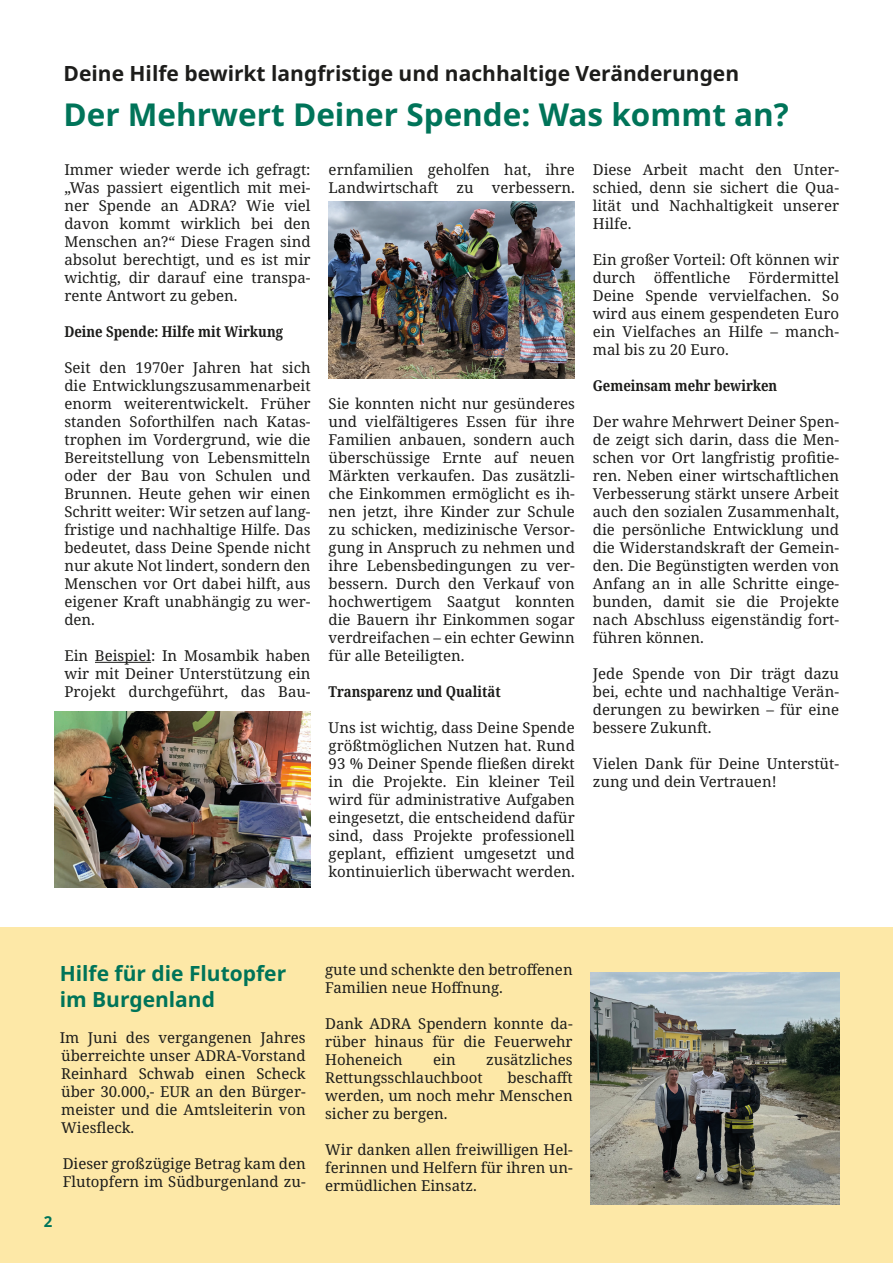
<style>
.page{position:relative;width:893px;height:1263px;background:#fff}
.page>*{position:absolute;margin:0;border:0;box-sizing:border-box;transform-origin:0 0}
.t1{font:700 31.5px "Noto Sans";color:#007459}
.t2{font:700 21px "Noto Sans";color:#1d1d1b}
.t3{font:700 21px/25.2px "Noto Sans";color:#007459}
.t4{font:15px/18px "Noto Serif";color:#1d1d1b;text-align:justify}
.t5{font:700 condensed 15px "Noto Serif";color:#1d1d1b}
.t6{font:700 15px "Noto Sans";color:#007459}
</style>
<div class="page">
<div style="left:0;top:927px;width:893px;height:336px;background:#fde8a7"></div>
<hr style="left:95px;top:662px;width:56px;height:1px;background:#1d1d1b">
<img style="left:329px;top:202px;width:246px;height:176px">
<img style="left:54px;top:711px;width:257px;height:177px">
<img style="left:591px;top:972px;width:248px;height:232px">
<h2 class="t2" style="left:64px;top:58px;width:677px">Deine Hilfe bewirkt langfristige und nachhaltige Veränderungen</h2>
<h1 class="t1" style="left:64px;top:102px;width:727px">Der Mehrwert Deiner Spende: Was kommt an?</h1>
<p class="t4" style="left:64px;top:162px;width:248px">Immer wieder werde ich gefragt: „Was passiert eigentlich mit mei&shy;ner Spende an ADRA? Wie viel davon kommt wirklich bei den Menschen an?“ Diese Fragen sind absolut berechtigt, und es ist mir wichtig, dir darauf eine transpa&shy;rente Antwort zu geben.</p>
<p class="t5" style="left:64px;top:325px;width:220px">Deine Spende: Hilfe mit Wirkung</p>
<p class="t4" style="left:64px;top:360px;width:248px">Seit den 1970er Jahren hat sich die Entwicklungszusammenarbeit enorm weiterentwickelt. Früher standen Soforthilfen nach Katas&shy;trophen im Vordergrund, wie die Bereitstellung von Lebensmitteln oder der Bau von Schulen und Brunnen. Heute gehen wir einen Schritt weiter: Wir setzen auf lang&shy;fristige und nachhaltige Hilfe. Das bedeutet, dass Deine Spende nicht nur akute Not lindert, sondern den Menschen vor Ort dabei hilft, aus eigener Kraft unabhängig zu wer&shy;den.</p>
<p class="t4" style="left:64px;top:648px;width:248px">Ein Beispiel: In Mosambik haben wir mit Deiner Unterstützung ein Projekt durchgeführt, das Bau-</p>
<p class="t4" style="left:329px;top:162px;width:248px">ernfamilien geholfen hat, ihre<br>Landwirtschaft zu verbessern.</p>
<p class="t4" style="left:329px;top:396px;width:248px">Sie konnten nicht nur gesünderes und vielfältigeres Essen für ihre Familien anbauen, sondern auch überschüssige Ernte auf neuen Märkten verkaufen. Das zusätzli&shy;che Einkommen ermöglicht es ih&shy;nen jetzt, ihre Kinder zur Schule zu schicken, medizinische Versor&shy;gung in Anspruch zu nehmen und ihre Lebensbedingungen zu ver&shy;bessern. Durch den Verkauf von hochwertigem Saatgut konnten die Bauern ihr Einkommen sogar verdreifachen – ein echter Gewinn für alle Beteiligten.</p>
<p class="t5" style="left:329px;top:685px;width:174px">Transparenz und Qualität</p>
<p class="t4" style="left:329px;top:720px;width:248px">Uns ist wichtig, dass Deine Spende größtmöglichen Nutzen hat. Rund 93 % Deiner Spende fließen direkt in die Projekte. Ein kleiner Teil wird für administrative Aufgaben eingesetzt, die entscheidend dafür sind, dass Projekte professionell geplant, efÏzient umgesetzt und kontinuierlich überwacht werden.</p>
<p class="t4" style="left:593px;top:162px;width:248px">Diese Arbeit macht den Unter&shy;schied, denn sie sichert die Qua&shy;lität und Nachhaltigkeit unserer Hilfe.</p>
<p class="t4" style="left:593px;top:252px;width:248px">Ein großer Vorteil: Oft können wir durch öffentliche Fördermittel Deine Spende vervielfachen. So wird aus einem gespendeten Euro ein Vielfaches an Hilfe – manch&shy;mal bis zu 20 Euro.</p>
<p class="t5" style="left:593px;top:379px;width:186px">Gemeinsam mehr bewirken</p>
<p class="t4" style="left:593px;top:414px;width:248px">Der wahre Mehrwert Deiner Spen&shy;de zeigt sich darin, dass die Men&shy;schen vor Ort langfristig profitie&shy;ren. Neben einer wirtschaftlichen Verbesserung stärkt unsere Arbeit auch den sozialen Zusammenhalt, die persönliche Entwicklung und die Widerstandskraft der Gemein&shy;den. Die Begünstigten werden von Anfang an in alle Schritte einge&shy;bunden, damit sie die Projekte nach Abschluss eigenständig fort&shy;führen können.</p>
<p class="t4" style="left:593px;top:666px;width:248px">Jede Spende von Dir trägt dazu bei, echte und nachhaltige Verän&shy;derungen zu bewirken – für eine bessere Zukunft.</p>
<p class="t4" style="left:593px;top:756px;width:248px">Vielen Dank für Deine Unterstüt&shy;zung und dein Vertrauen!</p>
<h2 class="t3" style="left:60px;top:962px;width:228px">Hilfe für die Flutopfer im Burgenland</h2>
<p class="t4" style="left:60px;top:1029px;width:248px">Im Juni des vergangenen Jahres überreichte unser ADRA-Vorstand Reinhard Schwab einen Scheck über 30.000,- EUR an den Bürger&shy;meister und die Amtsleiterin von Wiesfleck.</p>
<p class="t4" style="left:63px;top:1155px;width:245px">Dieser großzügige Betrag kam den<br>Flutopfern im Südburgenland zu-</p>
<p class="t6" style="left:44px;top:1215px;width:10px">2</p>
<p class="t4" style="left:325px;top:961px;width:249px">gute und schenkte den betroffenen<br>Familien neue Hoffnung.</p>
<p class="t4" style="left:325px;top:1016px;width:249px">Dank ADRA Spendern konnte da&shy;rüber hinaus für die Feuerwehr Hoheneich</p>
<p class="t4" style="left:433px;top:1052px;width:24px">ein</p>
<p class="t4" style="left:486px;top:1052px;width:88px">zusätzliches</p>
<p class="t4" style="left:325px;top:1069px;width:159px">Rettungsschlauchboot</p>
<p class="t4" style="left:325px;top:1069px;width:249px;text-indent:182px">beschafft werden, um noch mehr Menschen sicher zu bergen.</p>
<p class="t4" style="left:325px;top:1142px;width:249px">Wir danken allen freiwilligen Hel&shy;ferinnen und Helfern für ihren un&shy;ermüdlichen Einsatz.</p>
</div>
